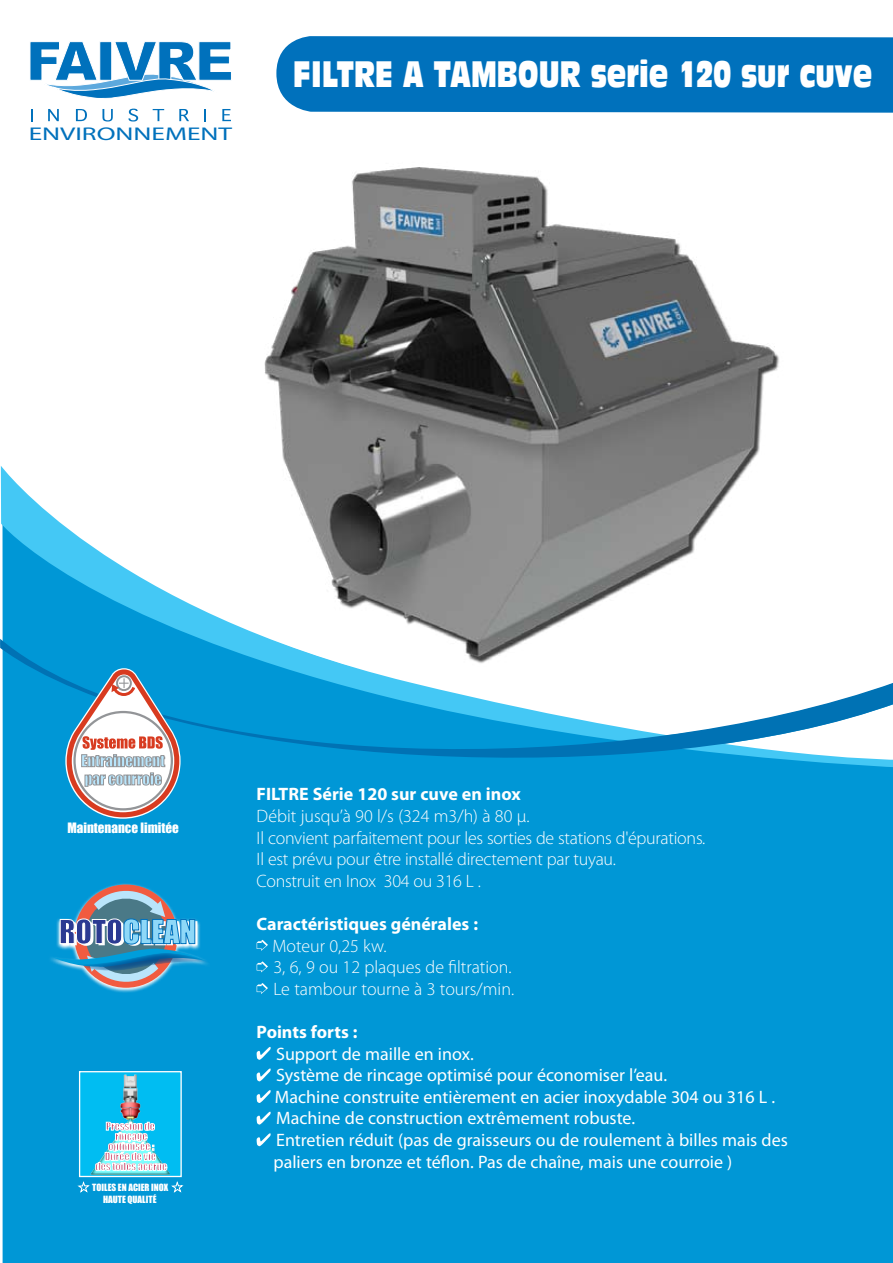
<style>
.page{position:relative;width:893px;height:1263px;background:#fff}
.page>*{position:absolute;margin:0;border:0;box-sizing:border-box;transform-origin:0 0}
.t1{font:36px "Antique Olive Compact";color:#fff;scale:.7 1}
.t2{font:18.45px "Myriad";color:#0071bc;scale:1.48 1}
.t3{font:18px/21.6px "Myriad Pro";color:#fff}
.t4{font:300 18px/21.6px "Myriad Pro";letter-spacing:-.015em;color:#fff}
.t5{font:700 18px "Myriad Pro";color:#fff}
.t6{font:13.2px "Impact";color:#fff}
.t7{font:10.05px/10.1px "Impact";color:#d54b6e;text-align:center}
.t8{font:9.15px/11.9px "Impact";color:#fff;text-align:center}
</style>
<div class="page">
<div style="left:2px;top:791px;width:891px;height:472px;background:#0097d6"></div>
<svg style="left:1px;top:466px;width:248px;height:173px"></svg>
<svg style="left:0;top:639px;width:893px;height:152px;fill:#0097d6"></svg>
<div style="left:276px;top:36px;width:617px;height:77px;background:#0071bc"></div>
<div style="left:80px;top:1072px;width:101px;height:104px;background:#00bdf2"></div>
<div style="left:79px;top:1071px;width:103px;height:106px;border:1px solid #fff"></div>
<img style="left:123px;top:1074px;width:14px;height:14px">
<img style="left:120px;top:1088px;width:21px;height:34px">
<img style="left:90px;top:1165px;width:80px;height:10px">
<svg style="left:95px;top:1122px;width:72px;height:49px"></svg>
<svg style="left:78px;top:1182px;width:12px;height:11px"></svg>
<svg style="left:171px;top:1182px;width:12px;height:11px"></svg>
<svg style="left:62px;top:664px;width:122px;height:158px"></svg>
<svg style="left:48px;top:883px;width:162px;height:110px"></svg>
<svg style="left:51px;top:884px;width:164px;height:104px;background:#4e99c0"></svg>
<svg style="left:31px;top:109px;width:2px;height:12px"></svg>
<svg style="left:48px;top:109px;width:11px;height:12px"></svg>
<svg style="left:76px;top:109px;width:11px;height:12px"></svg>
<svg style="left:102px;top:109px;width:11px;height:13px"></svg>
<svg style="left:128px;top:109px;width:10px;height:13px"></svg>
<svg style="left:153px;top:109px;width:11px;height:12px"></svg>
<svg style="left:179px;top:109px;width:10px;height:12px"></svg>
<svg style="left:204px;top:109px;width:2px;height:12px"></svg>
<svg style="left:222px;top:109px;width:9px;height:12px"></svg>
<svg style="left:30px;top:41px;width:201px;height:58px"></svg>
<img style="left:249px;top:167px;width:539px;height:500px">
<svg style="left:257px;top:940px;width:11px;height:11px"></svg>
<svg style="left:257px;top:961px;width:11px;height:11px"></svg>
<svg style="left:257px;top:983px;width:11px;height:11px"></svg>
<svg style="left:257px;top:1047px;width:14px;height:13px"></svg>
<svg style="left:257px;top:1068px;width:14px;height:13px"></svg>
<svg style="left:257px;top:1090px;width:14px;height:13px"></svg>
<svg style="left:257px;top:1112px;width:14px;height:12px"></svg>
<svg style="left:257px;top:1133px;width:14px;height:13px"></svg>
<p class="t2" style="left:29px;top:125px;width:139px">ENVIRONNEMENT</p>
<h1 class="t1" style="left:293px;top:52px;width:829px">FILTRE A TAMBOUR serie 120 sur cuve</h1>
<p class="t6" style="left:67px;top:820px;width:113px">Maintenance limitée</p>
<p class="t7" style="left:95px;top:1121px;width:73px">Pression de rinçage optimisée :<br>Durée de vie<br>des toiles accrue</p>
<p class="t8" style="left:92px;top:1182px;width:78px">TOILES EN ACIER INOX<br>HAUTE QUALITÉ</p>
<p class="t5" style="left:257px;top:782px;width:266px">FILTRE Série 120 sur cuve en inox</p>
<p class="t4" style="left:257px;top:805px;width:450px">Débit jusqu’à 90 l/s (324 m3/h) à 80 µ.<br>Il convient parfaitement pour les sorties de stations d'épurations.<br>Il est prévu pour être installé directement par tuyau.<br>Construit en Inox 304 ou 316 L .</p>
<p class="t5" style="left:257px;top:912px;width:223px">Caractéristiques générales :</p>
<p class="t4" style="left:272px;top:935px;width:243px">Moteur 0,25 kw.<br>3, 6, 9 ou 12 plaques de filtration.<br>Le tambour tourne à 3 tours/min.</p>
<p class="t5" style="left:257px;top:1020px;width:102px">Points forts :</p>
<p class="t3" style="left:273px;top:1042px;width:516px">Support de maille en inox.<br>Système de rincage optimisé pour économiser l’eau.<br>Machine construite entièrement en acier inoxydable 304 ou 316 L .<br>Machine de construction extrêmement robuste.<br>Entretien réduit (pas de graisseurs ou de roulement à billes mais des paliers en bronze et téflon. Pas de chaîne, mais une courroie )</p>
</div>
